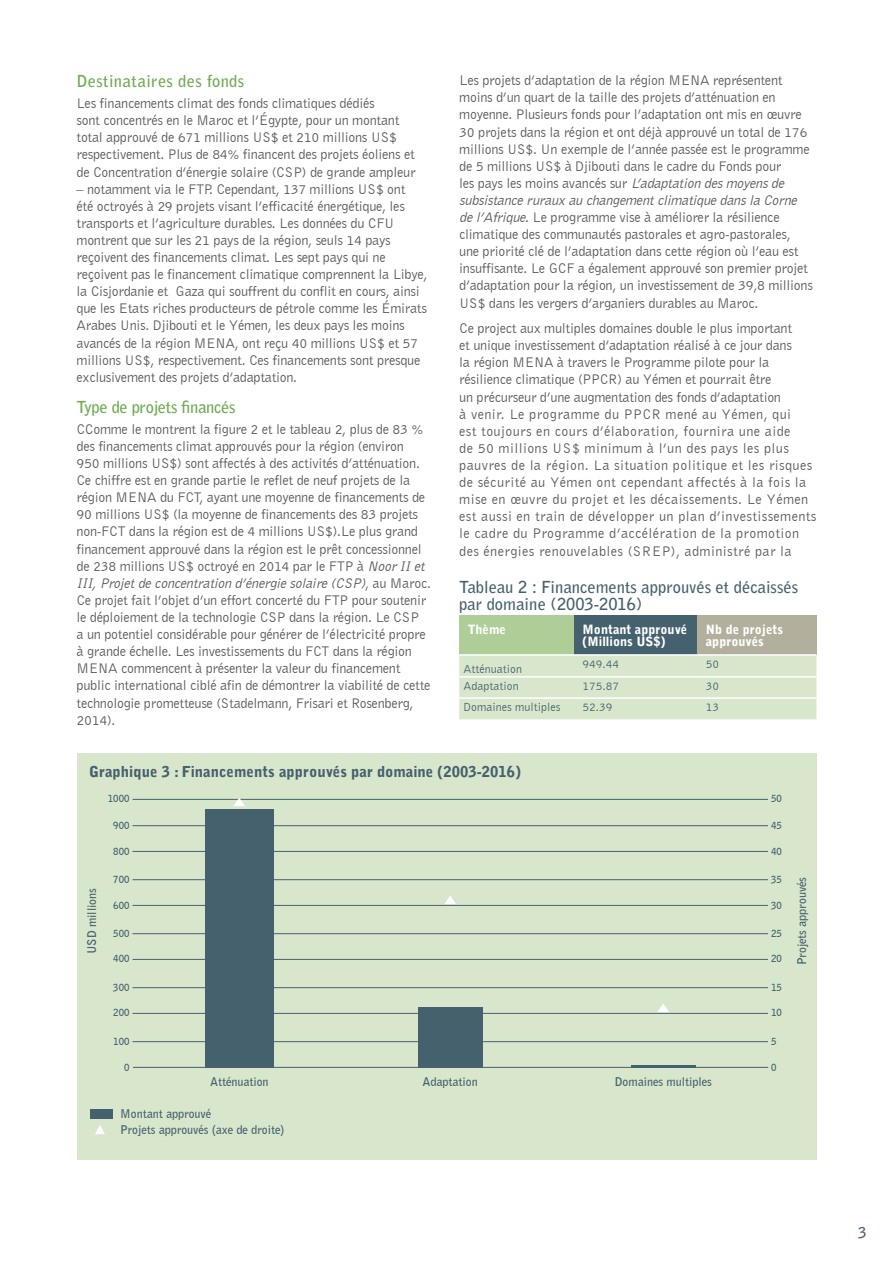
<style>
.page{position:relative;width:893px;height:1263px;background:#fff}
.page>*{position:absolute;margin:0;border:0;box-sizing:border-box;transform-origin:0 0}
.TABLE_TITLE{font:700 16.5px/16.5px "Bell Gothic Std";color:#45616e}
.SUBHEADING{font:700 16.5px "Bell Gothic Std";letter-spacing:.02em;color:#6eab51}
.SUBHEADING-2{font:700 16.5px "Bell Gothic Std";letter-spacing:-.02em;color:#6eab51}
.FIGURE_TITLE{font:900 15px "Bell Gothic Std";color:#45616e}
.t1{font:700 15px "Bell Gothic Std";color:#45616e}
.BODY{font:14.25px/17.1px "Bell Gothic BT";letter-spacing:-.02em;color:#58585a}
.BODY-2{font:14.25px/17.1px "Bell Gothic BT";letter-spacing:.025em;color:#58585a}
.TABLE_HEADINGS{font:900 12.75px/12.8px "Bell Gothic Std";color:#fff}
.t2{font:700 12px/16.6px "Bell Gothic BT";color:#45616e}
.TABLE_BODY{font:12px "Bell Gothic BT";color:#45616e}
.t3{font:700 9.75px "Bell Gothic BT";color:#45616e}
.s1{font-style:italic}
</style>
<div class="page">
<div style="left:77px;top:753px;width:739px;height:406px;background:#d8e7cc"></div>
<div style="left:90px;top:1109px;width:23px;height:10px;background:#45616e"></div>
<svg style="left:95px;top:1125px;width:10px;height:9px"></svg>
<hr style="left:133px;top:1067px;width:635px;height:1px;background:#45616e">
<hr style="left:132px;top:799px;width:636px;height:1px;background:#45616e">
<hr style="left:132px;top:1041px;width:636px;height:1px;background:#45616e">
<hr style="left:132px;top:1013px;width:636px;height:1px;background:#45616e">
<hr style="left:132px;top:987px;width:636px;height:1px;background:#45616e">
<hr style="left:132px;top:959px;width:636px;height:1px;background:#45616e">
<hr style="left:132px;top:933px;width:636px;height:1px;background:#45616e">
<hr style="left:132px;top:905px;width:636px;height:1px;background:#45616e">
<hr style="left:132px;top:879px;width:636px;height:1px;background:#45616e">
<hr style="left:132px;top:851px;width:636px;height:1px;background:#45616e">
<hr style="left:132px;top:825px;width:636px;height:1px;background:#45616e">
<hr style="left:631px;top:1065px;width:65px;height:2px;background:#45616e">
<div style="left:418px;top:1007px;width:65px;height:60px;background:#45616e"></div>
<div style="left:205px;top:809px;width:68px;height:258px;background:#45616e"></div>
<svg style="left:233px;top:798px;width:12px;height:8px"></svg>
<svg style="left:445px;top:896px;width:11px;height:8px"></svg>
<svg style="left:658px;top:1004px;width:11px;height:8px"></svg>
<div style="left:459px;top:616px;width:115px;height:39px;background:#aecd97"></div>
<div style="left:574px;top:616px;width:123px;height:39px;background:#45616e"></div>
<div style="left:697px;top:616px;width:119px;height:39px;background:#b2b09c"></div>
<div style="left:459px;top:656px;width:357px;height:63px;background:#d8e7cc"></div>
<hr style="left:459px;top:676px;width:115px;height:1px;background:#fff">
<hr style="left:574px;top:676px;width:123px;height:1px;background:#fff">
<hr style="left:697px;top:676px;width:119px;height:1px;background:#fff">
<hr style="left:459px;top:697px;width:115px;height:2px;background:#fff">
<hr style="left:574px;top:697px;width:123px;height:2px;background:#fff">
<hr style="left:697px;top:697px;width:119px;height:2px;background:#fff">
<hr style="left:459px;top:654px;width:115px;height:2px;background:#fff">
<hr style="left:574px;top:654px;width:123px;height:2px;background:#fff">
<hr style="left:697px;top:654px;width:119px;height:2px;background:#fff">
<p class="SUBHEADING" style="left:77px;top:71px;width:169px">Destinataires des fonds</p>
<p class="BODY" style="left:77px;top:94px;width:341px">Les financements climat des fonds climatiques dédiés<br>sont concentrés en le Maroc et l’Égypte, pour un montant total approuvé de 671 millions US$ et 210 millions US$ respectivement. Plus de 84% financent des projets éoliens et de Concentration d’énergie solaire (CSP) de grande ampleur</p>
<p class="BODY" style="left:77px;top:180px;width:352px">– notamment via le FTP. Cependant, 137 millions US$ ont<br>été octroyés à 29 projets visant l’efficacité énergétique, les transports et l’agriculture durables. Les données du CFU montrent que sur les 21 pays de la région, seuls 14 pays reçoivent des financements climat. Les sept pays qui ne reçoivent pas le financement climatique comprennent la Libye, la Cisjordanie et Gaza qui souffrent du conflit en cours, ainsi que les Etats riches producteurs de pétrole comme les Émirats Arabes Unis. Djibouti et le Yémen, les deux pays les moins avancés de la région MENA, ont reçu 40 millions US$ et 57 millions US$, respectivement. Ces financements sont presque exclusivement des projets d’adaptation.</p>
<p class="SUBHEADING-2" style="left:77px;top:397px;width:161px">Type de projets financés</p>
<p class="BODY" style="left:77px;top:420px;width:356px">CComme le montrent la figure 2 et le tableau 2, plus de 83 % des financements climat approuvés pour la région (environ<br>950 millions US$) sont affectés à des activités d’atténuation.<br>Ce chiffre est en grande partie le reflet de neuf projets de la région MENA du FCT, ayant une moyenne de financements de 90 millions US$ (la moyenne de financements des 83 projets non-FCT dans la région est de 4 millions US$).Le plus grand financement approuvé dans la région est le prêt concessionnel de 238 millions US$ octroyé en 2014 par le FTP à <span class="s1">NoorIIet III,Projetdeconcentrationd’énergiesolaire(CSP)</span>, a u M a r o c .<br>Ce projet fait l’objet d’un effort concerté du FTP pour soutenir le déploiement de la technologie CSP dans la région. Le CSP<br>a un potentiel considérable pour générer de l’électricité propre à grande échelle. Les investissements du FCT dans la région MENA commencent à présenter la valeur du financement public international ciblé afin de démontrer la viabilité de cette technologie prometteuse (Stadelmann, Frisari et Rosenberg, 2014).</p>
<p class="BODY" style="left:459px;top:72px;width:355px">Les projets d’adaptation de la région MENA représentent moins d’un quart de la taille des projets d’atténuation en moyenne. Plusieurs fonds pour l’adaptation ont mis en œuvre 30 projets dans la région et ont déjà approuvé un total de 176 millions US$. Un exemple de l’année passée est le programme de 5 millions US$ à Djibouti dans le cadre du Fonds pour<br>les pays les moins avancés sur <span class="s1">L’adaptationdesmoyensde subsistancerurauxauchangementclimatiquedanslaCorne del’Afrique</span>. Le programme vise à améliorer la résilience climatique des communautés pastorales et agro-pastorales, une priorité clé de l’adaptation dans cette région où l’eau est insuffisante. Le GCF a également approuvé son premier projet d’adaptation pour la région, un investissement de 39,8 millions US$ dans les vergers d’arganiers durables au Maroc.</p>
<p class="BODY-2" style="left:459px;top:319px;width:359px">Ce project aux multiples domaines double le plus important<br>et unique investissement d’adaptation réalisé à ce jour dans<br>la région MENA à travers le Programme pilote pour la résilience climatique (PPCR) au Yémen et pourrait être<br>un précurseur d’une augmentation des fonds d’adaptation<br>à venir. Le programme du PPCR mené au Yémen, qui<br>est toujours en cours d’élaboration, fournira une aide<br>de 50 millions US$ minimum à l’un des pays les plus pauvres de la région. La situation politique et les risques de sécurité au Yémen ont cependant affectés à la fois la mise en œuvre du projet et les décaissements. Le Yémen est aussi en train de développer un plan d’investissements le cadre du Programme d’accélération de la promotion des énergies renouvelables (SREP), administré par la</p>
<p class="TABLE_TITLE" style="left:459px;top:579px;width:340px">Tableau 2 : Financements approuvés et décaissés par domaine (2003-2016)</p>
<p class="TABLE_HEADINGS" style="left:468px;top:623px;width:40px">Thème</p>
<p class="TABLE_HEADINGS" style="left:583px;top:623px;width:106px">Montant approuvé (Millions US$)</p>
<p class="TABLE_HEADINGS" style="left:706px;top:623px;width:79px">Nb de projets approuvés</p>
<p class="TABLE_BODY" style="left:463px;top:661px;width:60px">Atténuation</p>
<p class="TABLE_BODY" style="left:583px;top:657px;width:38px">949.44</p>
<p class="TABLE_BODY" style="left:706px;top:657px;width:15px">50</p>
<p class="TABLE_BODY" style="left:463px;top:679px;width:57px">Adaptation</p>
<p class="TABLE_BODY" style="left:583px;top:679px;width:38px">175.87</p>
<p class="TABLE_BODY" style="left:706px;top:679px;width:15px">30</p>
<p class="TABLE_BODY" style="left:463px;top:700px;width:98px">Domaines multiples</p>
<p class="TABLE_BODY" style="left:583px;top:700px;width:32px">52.39</p>
<p class="TABLE_BODY" style="left:706px;top:700px;width:15px">13</p>
<p class="FIGURE_TITLE" style="left:89px;top:762px;width:433px">Graphique 3 : Financements approuvés par domaine (2003-2016)</p>
<p class="t3" style="left:108px;top:792px;width:23px">1000</p>
<p class="t3" style="left:113px;top:819px;width:18px">900</p>
<p class="t3" style="left:771px;top:792px;width:12px">50</p>
<p class="t3" style="left:771px;top:819px;width:12px">45</p>
<p class="t3" style="left:113px;top:845px;width:18px">800</p>
<p class="t3" style="left:113px;top:873px;width:18px">700</p>
<p class="t3" style="left:113px;top:898px;width:18px">600</p>
<p class="t3" style="left:113px;top:927px;width:18px">500</p>
<p class="t3" style="left:113px;top:952px;width:18px">400</p>
<p class="t3" style="left:113px;top:980px;width:18px">300</p>
<p class="t3" style="left:113px;top:1006px;width:18px">200</p>
<p class="t3" style="left:113px;top:1035px;width:18px">100</p>
<p class="t3" style="left:771px;top:845px;width:12px">40</p>
<p class="t3" style="left:771px;top:873px;width:12px">35</p>
<p class="t3" style="left:771px;top:898px;width:12px">30</p>
<p class="t3" style="left:771px;top:927px;width:12px">25</p>
<p class="t3" style="left:771px;top:952px;width:12px">20</p>
<p class="t3" style="left:771px;top:980px;width:12px">15</p>
<p class="t3" style="left:771px;top:1006px;width:12px">10</p>
<p class="t3" style="left:771px;top:1035px;width:7px">5</p>
<p class="t2" style="left:83px;top:954px;width:68px;rotate:-90deg">USD millions</p>
<p class="t2" style="left:793px;top:965px;width:90px;rotate:-90deg">Projets approuvés</p>
<p class="t3" style="left:124px;top:1061px;width:7px">0</p>
<p class="t2" style="left:210px;top:1072px;width:60px">Atténuation</p>
<p class="t2" style="left:423px;top:1072px;width:57px">Adaptation</p>
<p class="t2" style="left:615px;top:1072px;width:98px">Domaines multiples</p>
<p class="t2" style="left:120px;top:1104px;width:166px">Montant approuvé<br>Projets approuvés (axe de droite)</p>
<p class="t3" style="left:771px;top:1061px;width:7px">0</p>
<p class="t1" style="left:858px;top:1223px;width:10px">3</p>
</div>
